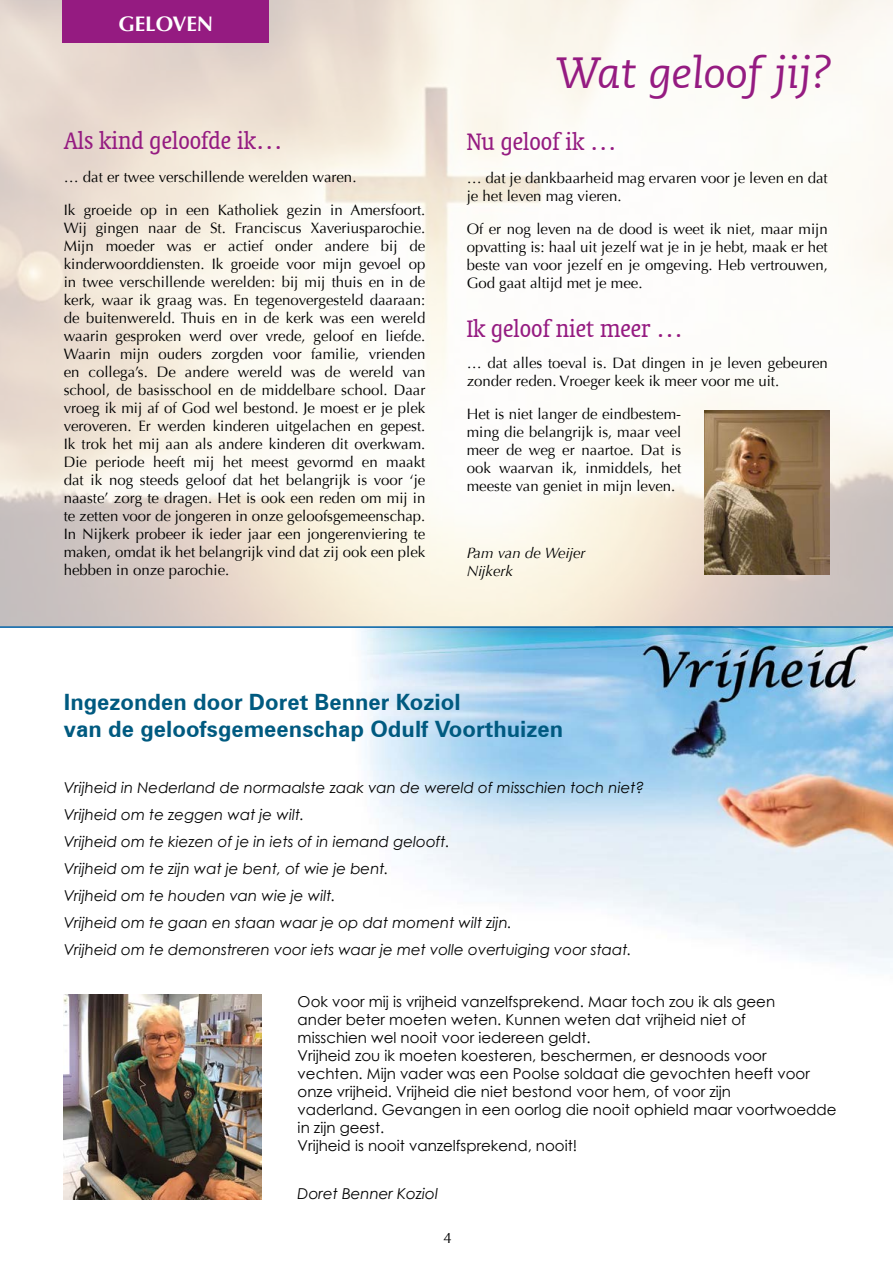
<style>
.page{position:relative;width:893px;height:1263px;background:#fff}
.page>*{position:absolute;margin:0;border:0;box-sizing:border-box;transform-origin:0 0}
.t1{font:italic 43.5px "Caecilia LT";color:#951b81}
.t2{font:condensed 27px "Oranda BT";color:#951b81}
.t3{font:700 22.5px/27px "Zurich BT";color:#005a80}
.t4{font:700 21px "Optima";color:#fff}
.t5{font:15px/18px "Optima";color:#000;text-align:justify}
.t6{font:15px/18px "Century Gothic";color:#000}
.t7{font:italic 15px/27px "Century Gothic";color:#000}
.t8{font:italic 15px/18px "Optima";color:#000}
</style>
<div class="page">
<img style="left:360px;top:628px;width:533px;height:337px">
<img style="left:0;top:0;width:893px;height:626px">
<div style="left:63px;top:0;width:206px;height:43px;background:#951b81"></div>
<hr style="left:0;top:626px;width:893px;height:2px;background:#0061a7">
<img style="left:704px;top:410px;width:125px;height:164px">
<img style="left:64px;top:994px;width:197px;height:206px">
<h3 class="t4" style="left:118px;top:12px;width:96px">GELOVEN</h3>
<h2 class="t2" style="left:64px;top:125px;width:221px">Als kind geloofde ik…</h2>
<p class="t5" style="left:64px;top:168px;width:294px">… dat er twee verschillende werelden waren.</p>
<p class="t5" style="left:64px;top:201px;width:363px">Ik groeide op in een Katholiek gezin in Amersfoort.<br>Wij gingen naar de St. Franciscus Xaveriusparochie.<br>Mijn moeder was er actief onder andere bij de kinderwoorddiensten. Ik groeide voor mijn gevoel op in twee verschillende werelden: bij mij thuis en in de kerk, waar ik graag was. En tegenovergesteld daaraan: de buitenwereld. Thuis en in de kerk was een wereld waarin gesproken werd over vrede, geloof en liefde.<br>Waarin mijn ouders zorgden voor familie, vrienden en collega’s. De andere wereld was de wereld van school, de basisschool en de middelbare school. Daar vroeg ik mij af of God wel bestond. Je moest er je plek veroveren. Er werden kinderen uitgelachen en gepest.<br>Ik trok het mij aan als andere kinderen dit overkwam.<br>Die periode heeft mij het meest gevormd en maakt dat ik nog steeds geloof dat het belangrijk is voor ‘je naaste’ zorg te dragen. Het is ook een reden om mij in te zetten voor de jongeren in onze geloofsgemeenschap.<br>In Nijkerk probeer ik ieder jaar een jongerenviering te maken, omdat ik het belangrijk vind dat zij ook een plek hebben in onze parochie.</p>
<h1 class="t1" style="left:556px;top:49px;width:279px">Wat geloof jij?</h1>
<h2 class="t2" style="left:467px;top:126px;width:152px">Nu geloof ik …</h2>
<p class="t5" style="left:467px;top:169px;width:363px">… dat je dankbaarheid mag ervaren voor je leven en dat je het leven mag vieren.</p>
<p class="t5" style="left:467px;top:220px;width:363px">Of er nog leven na de dood is weet ik niet, maar mijn opvatting is: haal uit jezelf wat je in je hebt, maak er het beste van voor jezelf en je omgeving. Heb vertrouwen, God gaat altijd met je mee.</p>
<h2 class="t2" style="left:467px;top:313px;width:218px">Ik geloof niet meer …</h2>
<p class="t5" style="left:467px;top:354px;width:363px">… dat alles toeval is. Dat dingen in je leven gebeuren zonder reden. Vroeger keek ik meer voor me uit.</p>
<p class="t5" style="left:467px;top:405px;width:216px">Het is niet langer de eindbestem&shy;ming die belangrijk is, maar veel meer de weg er naartoe. Dat is ook waarvan ik, inmiddels, het meeste van geniet in mijn leven.</p>
<p class="t8" style="left:467px;top:544px;width:120px">Pam van de Weijer<br>Nijkerk</p>
<h3 class="t3" style="left:64px;top:688px;width:501px">Ingezonden door Doret Benner Koziol<br>van de geloofsgemeenschap Odulf Voorthuizen</h3>
<p class="t7" style="left:64px;top:773px;width:582px">Vrijheid in Nederland de normaalste zaak van de wereld of misschien toch niet?<br>Vrijheid om te zeggen wat je wilt.<br>Vrijheid om te kiezen of je in iets of in iemand gelooft.<br>Vrijheid om te zijn wat je bent, of wie je bent.<br>Vrijheid om te houden van wie je wilt.<br>Vrijheid om te gaan en staan waar je op dat moment wilt zijn.<br>Vrijheid om te demonstreren voor iets waar je met volle overtuiging voor staat.</p>
<p class="t6" style="left:298px;top:993px;width:540px">Ook voor mij is vrijheid vanzelfsprekend. Maar toch zou ik als geen<br>ander beter moeten weten. Kunnen weten dat vrijheid niet of<br>misschien wel nooit voor iedereen geldt.<br>Vrijheid zou ik moeten koesteren, beschermen, er desnoods voor<br>vechten. Mijn vader was een Poolse soldaat die gevochten heeft voor onze vrijheid. Vrijheid die niet bestond voor hem, of voor zijn<br>vaderland. Gevangen in een oorlog die nooit ophield maar voortwoedde in zijn geest.<br>Vrijheid is nooit vanzelfsprekend, nooit!</p>
<p class="t7" style="left:298px;top:1180px;width:142px">Doret Benner Koziol</p>
<p class="t5" style="left:444px;top:1229px;width:10px">4</p>
</div>
